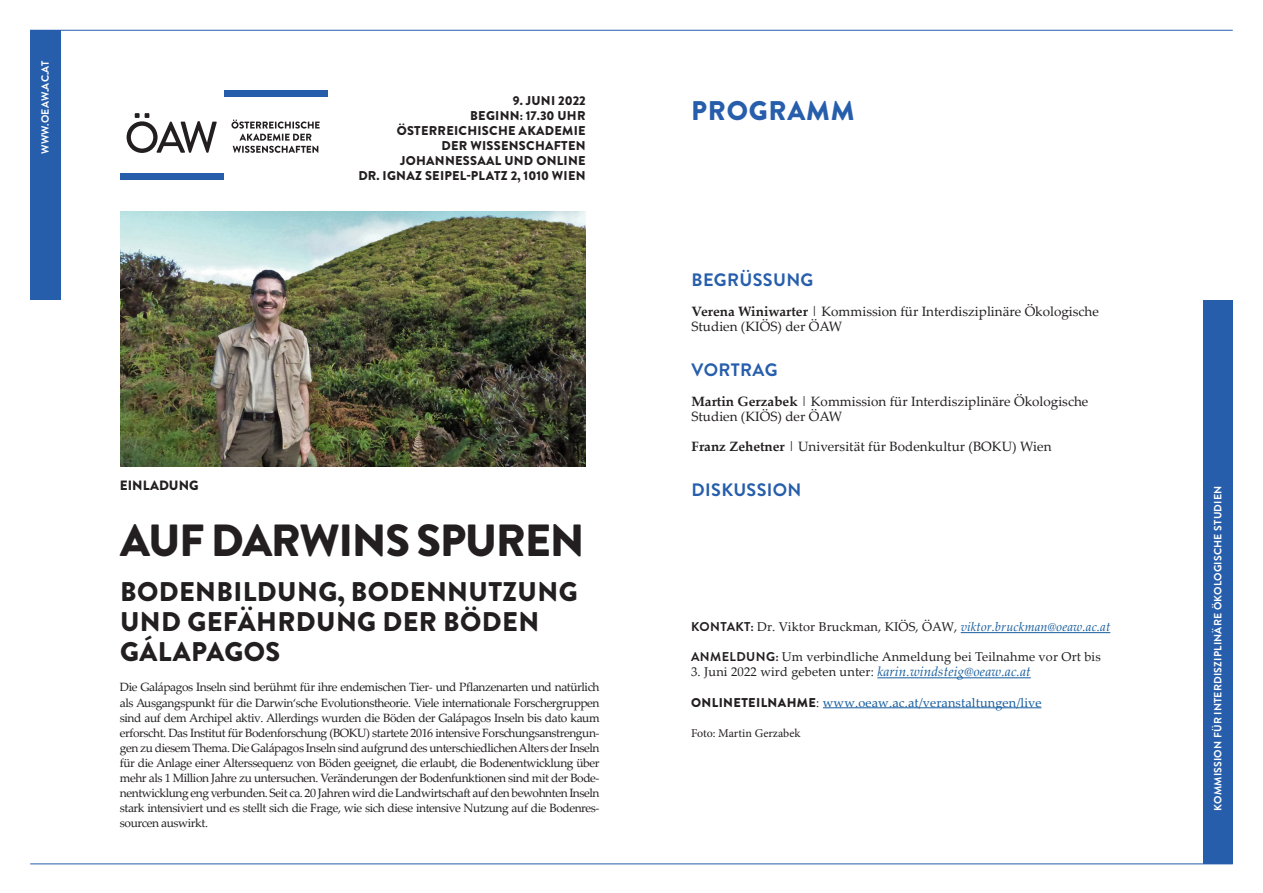
<style>
.page{position:relative;width:1263px;height:893px;background:#fff}
.page>*{position:absolute;margin:0;border:0;box-sizing:border-box;transform-origin:0 0}
.t1{font:900 45px "Brandon Grotesque";letter-spacing:-.03em;color:#231f20}
.t2{font:900 27px/30px "Brandon Grotesque";letter-spacing:.015em;color:#231f20}
.t3{font:900 27px "Brandon Grotesque";letter-spacing:.03em;color:#275eac}
.t4{font:700 18px "Brandon Grotesque";letter-spacing:.02em;color:#275eac}
.t5{font:13.5px/15px "Palatino Linotype";color:#231f20}
.t6{font:900 13.5px "Brandon Grotesque";color:#231f20}
.t7{font:12.75px "Palatino Linotype";letter-spacing:.01em;color:#231f20}
.t8{font:900 12.75px "Brandon Grotesque";letter-spacing:.02em;color:#231f20}
.t9{font:12.75px "Palatino Linotype";letter-spacing:.01em;color:#175d9e}
.t10{font:12px/15px "Palatino Linotype";letter-spacing:-.035em;color:#231f20;text-align:justify}
.t11{font:12px "Minion Pro";color:#231f20}
.t12{font:700 10.5px "Brandon Grotesque";letter-spacing:.02em;color:#fff}
.s1{font-weight:700}
.s2{font-family:"Brandon Grotesque";font-weight:700}
.s3{font-style:italic;color:#175d9e}
.s4{font-style:italic;font-size:13.5px;color:#175d9e}
.s5{font-family:"Brandon Grotesque";font-weight:900;color:#231f20}
.s6{color:#231f20}
</style>
<div class="page">
<div style="left:30px;top:30px;width:30px;height:270px;background:#275eac"></div>
<hr style="left:30px;top:30px;width:1203px;height:1px;background:#275eac">
<div style="left:1203px;top:300px;width:30px;height:564px;background:#275eac"></div>
<hr style="left:30px;top:864px;width:1203px;height:1px;background:#275eac">
<div style="left:120px;top:173px;width:104px;height:7px;background:#275eac"></div>
<div style="left:224px;top:90px;width:103px;height:7px;background:#275eac"></div>
<svg style="left:127px;top:113px;width:90px;height:40px"></svg>
<svg style="left:231px;top:120px;width:89px;height:33px"></svg>
<hr style="left:961px;top:632px;width:149px;height:1px;background:#175d9e">
<hr style="left:877px;top:677px;width:154px;height:1px;background:#175d9e">
<hr style="left:823px;top:707px;width:218px;height:1px;background:#175d9e">
<img style="left:120px;top:211px;width:466px;height:255px">
<p class="t12" style="left:38px;top:154px;width:95px;rotate:-90deg">WWW.OEAW.AC.AT</p>
<p class="t8" style="left:513px;top:92px;width:74px">9. JUNI 2022</p>
<p class="t8" style="left:470px;top:107px;width:117px">BEGINN: 17.30 UHR</p>
<p class="t8" style="left:397px;top:122px;width:190px">ÖSTERREICHISCHE AKADEMIE</p>
<p class="t8" style="left:442px;top:137px;width:146px">DER WISSENSCHAFTEN</p>
<p class="t8" style="left:400px;top:152px;width:187px">JOHANNESSAAL UND ONLINE</p>
<p class="t8" style="left:358px;top:167px;width:229px">DR. IGNAZ SEIPEL-PLATZ 2, 1010 WIEN</p>
<p class="t6" style="left:120px;top:476px;width:80px">EINLADUNG</p>
<p class="t1" style="left:120px;top:509px;width:466px">AUF DARWINS SPUREN</p>
<p class="t2" style="left:120px;top:577px;width:459px">BODENBILDUNG, BODENNUTZUNG<br>UND GEFÄHRDUNG DER BÖDEN<br>GÁLAPAGOS</p>
<p class="t10" style="left:120px;top:679px;width:481px">Die Galápagos Inseln sind berühmt für ihre endemischen Tier- und Pflanzenarten und natürlich als Ausgangspunkt für die Darwin‘sche Evolutionstheorie. Viele internationale Forschergruppen sind auf dem Archipel aktiv. Allerdings wurden die Böden der Galápagos Inseln bis dato kaum erforscht. Das Institut für Bodenforschung (BOKU) startete 2016 intensive Forschungsanstrengun&shy;gen zu diesem Thema. Die Galápagos Inseln sind aufgrund des unterschiedlichen Alters der Inseln für die Anlage einer Alterssequenz von Böden geeignet, die erlaubt, die Bodenentwicklung über mehr als 1 Million Jahre zu untersuchen. Veränderungen der Bodenfunktionen sind mit der Bode&shy;nentwicklung eng verbunden. Seit ca. 20 Jahren wird die Landwirtschaft auf den bewohnten Inseln stark intensiviert und es stellt sich die Frage, wie sich diese intensive Nutzung auf die Bodenres&shy;sourcen auswirkt.</p>
<p class="t3" style="left:691px;top:92px;width:165px">PROGRAMM</p>
<p class="t4" style="left:692px;top:267px;width:123px">BEGRÜSSUNG</p>
<p class="t5" style="left:691px;top:303px;width:409px"><span class="s1">Verena Winiwarter</span> | Kommission für Interdisziplinäre Ökologische<br>Studien (KIÖS) der ÖAW</p>
<p class="t4" style="left:692px;top:357px;width:88px">VORTRAG</p>
<p class="t5" style="left:691px;top:393px;width:398px"><span class="s1">Martin Gerzabek</span> | Kommission für Interdisziplinäre Ökologische<br>Studien (KIÖS) der ÖAW</p>
<p class="t5" style="left:691px;top:438px;width:362px"><span class="s1">Franz Zehetner</span> | Universität für Bodenkultur (BOKU) Wien</p>
<p class="t4" style="left:692px;top:477px;width:111px">DISKUSSION</p>
<p class="t7" style="left:691px;top:618px;width:421px"><span class="s2">KONTAKT:</span> Dr. Viktor Bruckman, KIÖS, ÖAW, <span class="s3">viktor.bruckman@oeaw.ac.at</span></p>
<p class="t7" style="left:691px;top:648px;width:411px"><span class="s2">ANMELDUNG:</span> Um verbindliche Anmeldung bei Teilnahme vor Ort bis</p>
<p class="t7" style="left:691px;top:663px;width:341px">3. Juni 2022 wird gebeten unter: <span class="s4">karin.windsteig@oeaw.ac.at</span></p>
<p class="t9" style="left:691px;top:693px;width:352px"><span class="s5">ONLINETEILNAHME</span><span class="s6">:</span> www.oeaw.ac.at/veranstaltungen/live</p>
<p class="t11" style="left:691px;top:725px;width:111px">Foto: Martin Gerzabek</p>
<p class="t12" style="left:1210px;top:811px;width:326px;rotate:-90deg">KOMMISSION FÜR INTERDISZIPLINÄRE ÖKOLOGISCHE STUDIEN</p>
</div>
